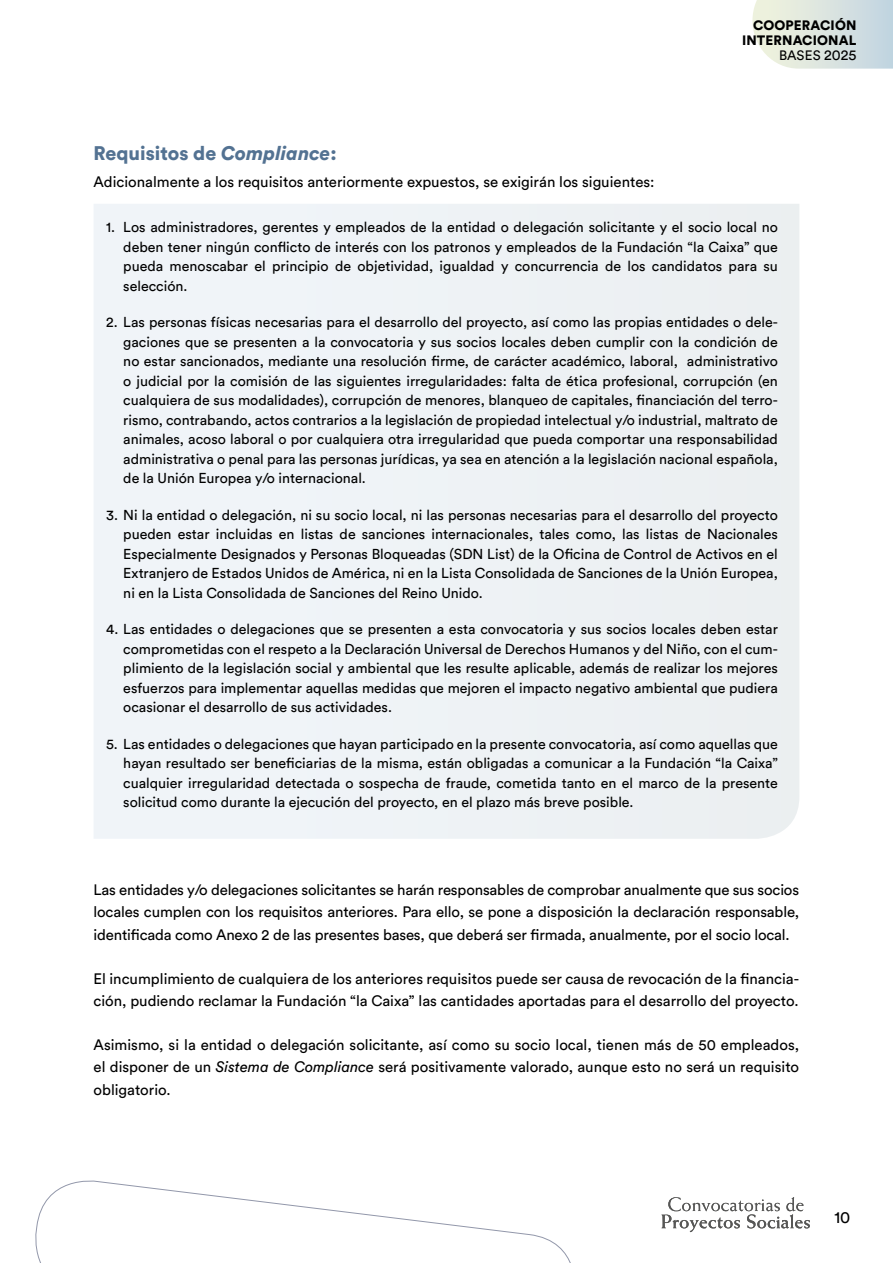
<style>
.page{position:relative;width:893px;height:1263px;background:#fff}
.page>*{position:absolute;margin:0;border:0;box-sizing:border-box;transform-origin:0 0}
.t1{font:900 19.5px "Circular Std";color:#537292}
.t2{font:16.5px "Circular Std";color:#000}
.t3{font:15px/22.5px "Circular Std";color:#000;text-align:justify}
.t4{font:14.25px/19.5px "Circular Std";color:#000;text-align:justify}
.t5{font:900 13.5px/15px "Circular Std";letter-spacing:.01em;color:#000;text-align:right}
.s1{font-weight:400}
.s2{font-weight:400;font-size:14.55px}
.s3{font-style:italic}
</style>
<div class="page">
<svg style="left:752px;top:0;width:141px;height:69px;background:#dce5e1"></svg>
<svg style="left:662px;top:1197px;width:148px;height:35px"></svg>
<div style="left:94px;top:204px;width:705px;height:635px;background:#eef3f6"></div>
<svg style="left:35px;top:1180px;width:536px;height:83px"></svg>
<p class="t5" style="left:742px;top:17px;width:116px">COOPERACIÓN<br>INTERNACIONAL<br><span class="s1">BASES</span> <span class="s2">2025</span></p>
<h1 class="t1" style="left:94px;top:141px;width:245px">Requisitos de <span class="s3">Compliance</span>:</h1>
<p class="t3" style="left:94px;top:170px;width:563px">Adicionalmente a los requisitos anteriormente expuestos, se exigirán los siguientes:</p>
<p class="t4" style="left:123px;top:217px;width:656px;text-indent:-17px">1. Los administradores, gerentes y empleados de la entidad o delegación solicitante y el socio local no deben tener ningún conflicto de interés con los patronos y empleados de la Fundación “la Caixa” que pueda menoscabar el principio de objetividad, igualdad y concurrencia de los candidatos para su selección.</p>
<p class="t4" style="left:123px;top:312px;width:656px;text-indent:-17px">2. Las personas físicas necesarias para el desarrollo del proyecto, así como las propias entidades o dele&shy;gaciones que se presenten a la convocatoria y sus socios locales deben cumplir con la condición de no estar sancionados, mediante una resolución firme, de carácter académico, laboral, administrativo o judicial por la comisión de las siguientes irregularidades: falta de ética profesional, corrupción (en cualquiera de sus modalidades), corrupción de menores, blanqueo de capitales, financiación del terro&shy;rismo, contrabando, actos contrarios a la legislación de propiedad intelectual y/o industrial, maltrato de animales, acoso laboral o por cualquiera otra irregularidad que pueda comportar una responsabilidad administrativa o penal para las personas jurídicas, ya sea en atención a la legislación nacional española, de la Unión Europea y/o internacional.</p>
<p class="t4" style="left:123px;top:505px;width:656px;text-indent:-17px">3. Ni la entidad o delegación, ni su socio local, ni las personas necesarias para el desarrollo del proyecto pueden estar incluidas en listas de sanciones internacionales, tales como, las listas de Nacionales Especialmente Designados y Personas Bloqueadas (SDN List) de la Oficina de Control de Activos en el Extranjero de Estados Unidos de América, ni en la Lista Consolidada de Sanciones de la Unión Europea, ni en la Lista Consolidada de Sanciones del Reino Unido.</p>
<p class="t4" style="left:123px;top:619px;width:656px;text-indent:-17px">4. Las entidades o delegaciones que se presenten a esta convocatoria y sus socios locales deben estar comprometidas con el respeto a la Declaración Universal de Derechos Humanos y del Niño, con el cum&shy;plimiento de la legislación social y ambiental que les resulte aplicable, además de realizar los mejores esfuerzos para implementar aquellas medidas que mejoren el impacto negativo ambiental que pudiera ocasionar el desarrollo de sus actividades.</p>
<p class="t4" style="left:123px;top:734px;width:656px;text-indent:-17px">5. Las entidades o delegaciones que hayan participado en la presente convocatoria, así como aquellas que hayan resultado ser beneficiarias de la misma, están obligadas a comunicar a la Fundación “la Caixa” cualquier irregularidad detectada o sospecha de fraude, cometida tanto en el marco de la presente solicitud como durante la ejecución del proyecto, en el plazo más breve posible.</p>
<p class="t3" style="left:94px;top:878px;width:707px">Las entidades y/o delegaciones solicitantes se harán responsables de comprobar anualmente que sus socios locales cumplen con los requisitos anteriores. Para ello, se pone a disposición la declaración responsable, identificada como Anexo 2 de las presentes bases, que deberá ser firmada, anualmente, por el socio local.</p>
<p class="t3" style="left:94px;top:967px;width:707px">El incumplimiento de cualquiera de los anteriores requisitos puede ser causa de revocación de la financia&shy;ción, pudiendo reclamar la Fundación “la Caixa” las cantidades aportadas para el desarrollo del proyecto.</p>
<p class="t3" style="left:94px;top:1033px;width:707px">Asimismo, si la entidad o delegación solicitante, así como su socio local, tienen más de 50 empleados, el disponer de un <span class="s3">Sistema de Compliance</span> será positivamente valorado, aunque esto no será un requisito obligatorio.</p>
<p class="t2" style="left:834px;top:1207px;width:17px">10</p>
</div>
